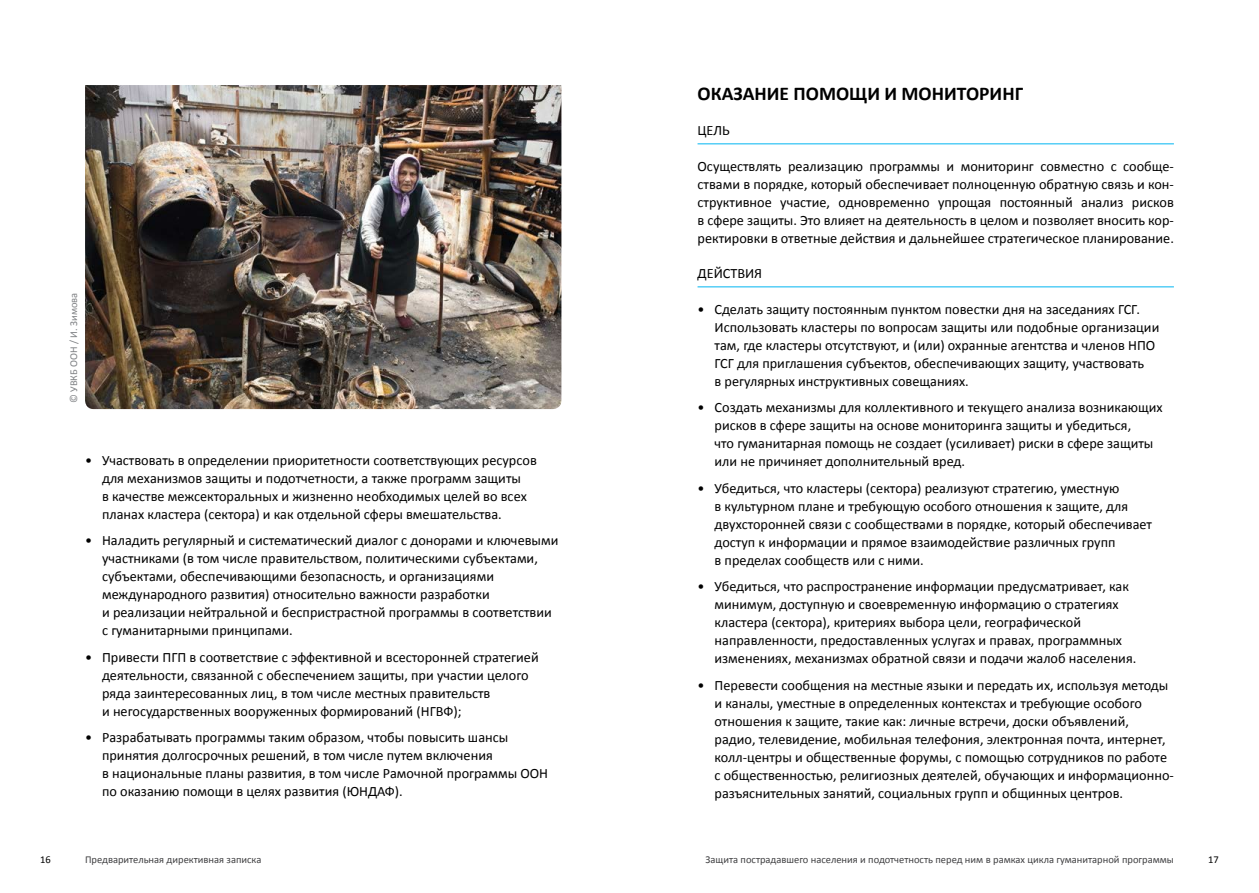
<style>
.page{position:relative;width:1259px;height:893px;background:#fff}
.page>*{position:absolute;margin:0;border:0;box-sizing:border-box;transform-origin:0 0}
.t1{font:700 19.5px "Calibri";color:#000}
.t2{font:14.25px/18px "Calibri";color:#000}
.t3{font:10.5px "Calibri";color:#404042}
.t4{font:10.5px "Calibri";color:#808285}
.t5{font:10.5px "Calibri";color:#000}
</style>
<div class="page">
<img style="left:85px;top:85px;width:476px;height:324px">
<hr style="left:697px;top:143px;width:477px;height:1px;background:#00b5f2">
<hr style="left:697px;top:286px;width:477px;height:1px;background:#00b5f2">
<p class="t4" style="left:66px;top:403px;width:112px;rotate:-90deg">© УВКБ ООН / И. Зимова</p>
<p class="t2" style="left:102px;top:450px;width:436px;text-indent:-17px">• Участвовать в определении приоритетности соответствующих ресурсов для механизмов защиты и подотчетности, а также программ защиты<br>в качестве межсекторальных и жизненно необходимых целей во всех планах кластера (сектора) и как отдельной сферы вмешательства.</p>
<p class="t2" style="left:102px;top:531px;width:458px;text-indent:-17px">• Наладить регулярный и систематический диалог с донорами и ключевыми участниками (в том числе правительством, политическими субъектами, субъектами, обеспечивающими безопасность, и организациями международного развития) относительно важности разработки<br>и реализации нейтральной и беспристрастной программы в соответствии с гуманитарными принципами.</p>
<p class="t2" style="left:102px;top:647px;width:438px;text-indent:-17px">• Привести ПГП в соответствие с эффективной и всесторонней стратегией деятельности, связанной с обеспечением защиты, при участии целого ряда заинтересованных лиц, в том числе местных правительств<br>и негосударственных вооруженных формирований (НГВФ);</p>
<p class="t2" style="left:102px;top:728px;width:447px;text-indent:-17px">• Разрабатывать программы таким образом, чтобы повысить шансы принятия долгосрочных решений, в том числе путем включения<br>в национальные планы развития, в том числе Рамочной программы ООН по оказанию помощи в целях развития (ЮНДАФ).</p>
<h1 class="t1" style="left:697px;top:79px;width:327px">ОКАЗАНИЕ ПОМОЩИ И МОНИТОРИНГ</h1>
<p class="t2" style="left:697px;top:121px;width:34px">ЦЕЛЬ</p>
<p class="t2" style="left:697px;top:157px;width:478px;text-align:justify">Осуществлять реализацию программы и мониторинг совместно с сообще&shy;ствами в порядке, который обеспечивает полноценную обратную связь и кон&shy;структивное участие, одновременно упрощая постоянный анализ рисков в сфере защиты. Это влияет на деятельность в целом и позволяет вносить кор&shy;ректировки в ответные действия и дальнейшее стратегическое планирование.</p>
<p class="t2" style="left:697px;top:264px;width:66px">ДЕЙСТВИЯ</p>
<p class="t2" style="left:714px;top:300px;width:446px;text-indent:-17px">• Сделать защиту постоянным пунктом повестки дня на заседаниях ГСГ.<br>Использовать кластеры по вопросам защиты или подобные организации там, где кластеры отсутствуют, и (или) охранные агентства и членов НПО ГСГ для приглашения субъектов, обеспечивающих защиту, участвовать<br>в регулярных инструктивных совещаниях.</p>
<p class="t2" style="left:714px;top:398px;width:449px;text-indent:-17px">• Создать механизмы для коллективного и текущего анализа возникающих рисков в сфере защиты на основе мониторинга защиты и убедиться,<br>что гуманитарная помощь не создает (усиливает) риски в сфере защиты или не причиняет дополнительный вред.</p>
<p class="t2" style="left:714px;top:479px;width:439px;text-indent:-17px">• Убедиться, что кластеры (сектора) реализуют стратегию, уместную<br>в культурном плане и требующую особого отношения к защите, для двухсторонней связи с сообществами в порядке, который обеспечивает доступ к информации и прямое взаимодействие различных групп<br>в пределах сообществ или с ними.</p>
<p class="t2" style="left:714px;top:577px;width:423px;text-indent:-17px">• Убедиться, что распространение информации предусматривает, как минимум, доступную и своевременную информацию о стратегиях кластера (сектора), критериях выбора цели, географической направленности, предоставленных услугах и правах, программных изменениях, механизмах обратной связи и подачи жалоб населения.</p>
<p class="t2" style="left:714px;top:676px;width:461px;text-indent:-17px">• Перевести сообщения на местные языки и передать их, используя методы и каналы, уместные в определенных контекстах и требующие особого отношения к защите, такие как: личные встречи, доски объявлений,<br>радио, телевидение, мобильная телефония, электронная почта, интернет, колл-центры и общественные форумы, с помощью сотрудников по работе с общественностью, религиозных деятелей, обучающих и информационно&shy;разъяснительных занятий, социальных групп и общинных центров.</p>
<p class="t5" style="left:40px;top:852px;width:12px">16</p>
<p class="t3" style="left:85px;top:852px;width:178px">Предварительная директивная записка</p>
<p class="t3" style="left:705px;top:852px;width:470px">Защита пострадавшего населения и подотчетность перед ним в рамках цикла гуманитарной программы</p>
<p class="t5" style="left:1208px;top:852px;width:12px">17</p>
</div>
